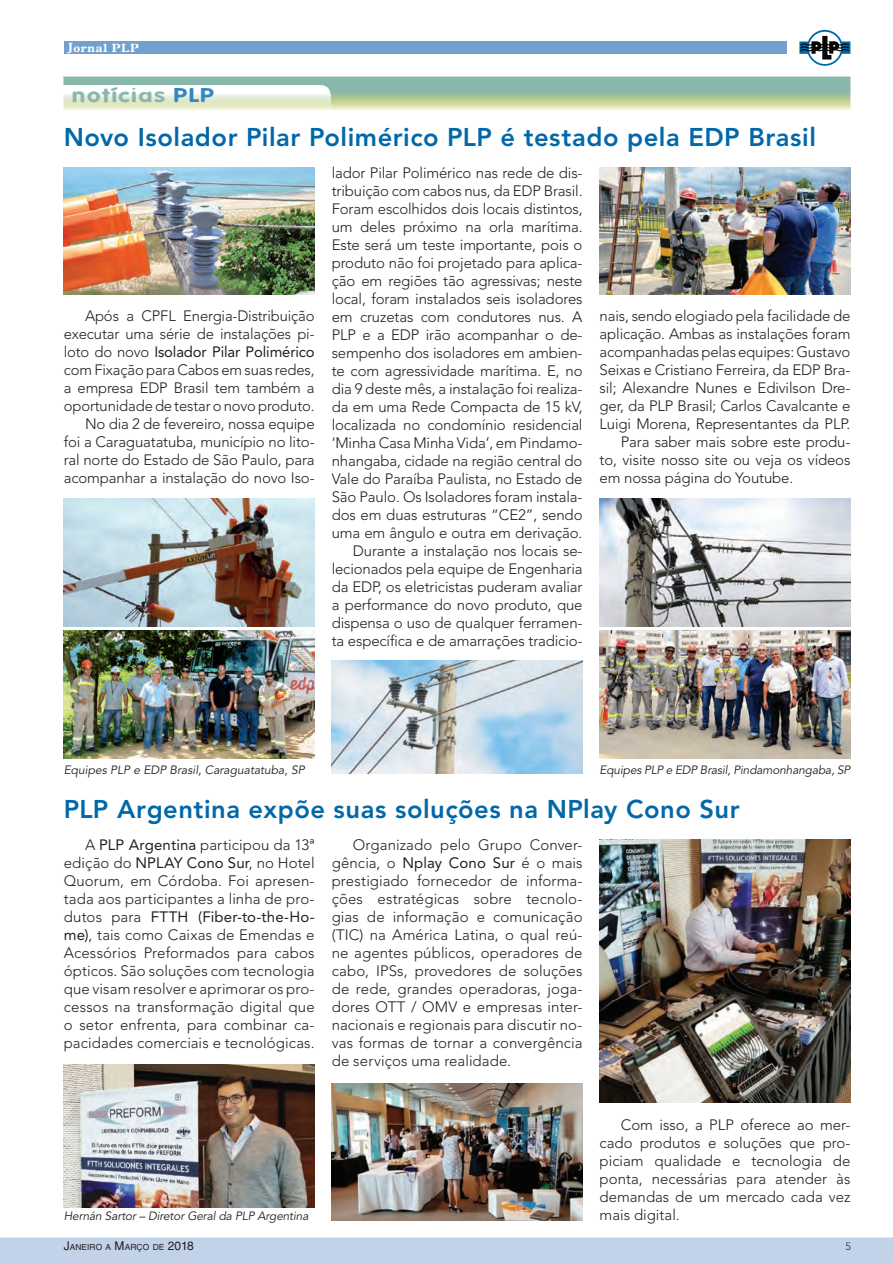
<style>
.page{position:relative;width:893px;height:1263px;background:#fff}
.page>*{position:absolute;margin:0;border:0;box-sizing:border-box;transform-origin:0 0}
.t1{font:800 25.5px "Avenir";letter-spacing:.02em;color:#0068a9}
.t2{font:700 19.5px "Folks";letter-spacing:.06em;color:#88b7ac;scale:1.2 1}
.t3{font:300 15px/18px "Avenir";letter-spacing:-.01em;color:#231f20;text-align:justify}
.t4{font:italic 12px "Avenir";letter-spacing:-.01em;color:#231f20}
.t5{font:700 12px "Plantin";letter-spacing:.065em;color:#fff}
.t6{font:300 10.5px "Avenir";color:#231f20}
.t7{font:8.4px "Helvetica LT Std";letter-spacing:.015em;color:#231f20}
.s1{color:#3687bf}
.s2{font-weight:400}
.s3{font-size:12px}
</style>
<div class="page">
<div style="left:0;top:1237px;width:893px;height:26px;background:#c2d3e9"></div>
<svg style="left:799px;top:30px;width:51px;height:36px"></svg>
<div style="left:64px;top:42px;width:723px;height:12px;background:#73a1ce"></div>
<svg style="left:63px;top:77px;width:787px;height:34px"></svg>
<img style="left:64px;top:85px;width:267px;height:26px">
<img style="left:600px;top:499px;width:250px;height:127px">
<img style="left:600px;top:167px;width:250px;height:128px">
<img style="left:332px;top:660px;width:251px;height:114px">
<img style="left:600px;top:631px;width:250px;height:127px">
<img style="left:64px;top:167px;width:251px;height:128px">
<img style="left:64px;top:631px;width:251px;height:127px">
<img style="left:64px;top:499px;width:251px;height:127px">
<img style="left:64px;top:1065px;width:251px;height:143px">
<img style="left:332px;top:1083px;width:251px;height:137px">
<img style="left:600px;top:839px;width:250px;height:264px">
<p class="t5" style="left:68px;top:40px;width:72px">Jornal PLP</p>
<h2 class="t2" style="left:72px;top:84px;width:120px">notícias <span class="s1">PLP</span></h2>
<h1 class="t1" style="left:64px;top:122px;width:754px">Novo Isolador Pilar Polimérico PLP é testado pela EDP Brasil</h1>
<p class="t3" style="left:64px;top:307px;width:252px;text-align:right">Após a CPFL Energia-Distribuição executar uma série de instalações pi&shy;loto do novo <span class="s2">Isolador Pilar Polimérico </span>com Fixação para Cabos em suas redes, a empresa EDP Brasil tem também a oportunidade de testar o novo produto.<br>No dia 2 de fevereiro, nossa equipe<br>foi a Caraguatatuba, município no lito&shy;ral norte do Estado de São Paulo, para acompanhar a instalação do novo Iso-</p>
<p class="t3" style="left:332px;top:164px;width:252px;text-align:right">lador Pilar Polimérico nas rede de dis&shy;tribuição com cabos nus, da EDP Brasil.<br>Foram escolhidos dois locais distintos, um deles próximo na orla marítima.<br>Este será um teste importante, pois o produto não foi projetado para aplica&shy;ção em regiões tão agressivas; neste local, foram instalados seis isoladores em cruzetas com condutores nus. A PLP e a EDP irão acompanhar o de&shy;sempenho dos isoladores em ambien&shy;te com agressividade marítima. E, no dia 9 deste mês, a instalação foi realiza&shy;da em uma Rede Compacta de 15 kV, localizada no condomínio residencial ‘Minha Casa Minha Vida’, em Pindamo&shy;nhangaba, cidade na região central do Vale do Paraíba Paulista, no Estado de São Paulo. Os Isoladores foram instala&shy;dos em duas estruturas “CE2”, sendo uma em ângulo e outra em derivação.<br>Durante a instalação nos locais se&shy;lecionados pela equipe de Engenharia da EDP, os eletricistas puderam avaliar a performance do novo produto, que dispensa o uso de qualquer ferramen&shy;ta específica e de amarrações tradicio-</p>
<p class="t3" style="left:600px;top:307px;width:252px">nais, sendo elogiado pela facilidade de</p>
<p class="t3" style="left:600px;top:325px;width:252px">aplicação. Ambas as instalações foram</p>
<p class="t3" style="left:600px;top:343px;width:252px">acompanhadas pelas equipes: Gustavo</p>
<p class="t3" style="left:600px;top:361px;width:252px">Seixas e Cristiano Ferreira, da EDP Bra-</p>
<p class="t3" style="left:600px;top:379px;width:252px">sil; Alexandre Nunes e Edivilson Dre-</p>
<p class="t3" style="left:600px;top:397px;width:252px">ger, da PLP Brasil; Carlos Cavalcante e</p>
<p class="t3" style="left:600px;top:415px;width:252px">Luigi Morena, Representantes da PLP.</p>
<p class="t3" style="left:621px;top:433px;width:231px">Para saber mais sobre este produ-</p>
<p class="t3" style="left:600px;top:451px;width:252px">to, visite nosso site ou veja os vídeos</p>
<p class="t3" style="left:600px;top:469px;width:195px">em nossa página do Youtube.</p>
<p class="t4" style="left:64px;top:763px;width:242px">Equipes PLP e EDP Brasil, Caraguatatuba, SP</p>
<p class="t4" style="left:600px;top:763px;width:252px">Equipes PLP e EDP Brasil, Pindamonhangaba, SP</p>
<h1 class="t1" style="left:64px;top:793px;width:677px">PLP Argentina expõe suas soluções na NPlay Cono Sur</h1>
<p class="t3" style="left:64px;top:835px;width:252px;text-indent:21px">A <span class="s2">PLP Argentina</span> participou da 13ª edição do <span class="s2">NPLAY Cono Sur</span>, no Hotel Quo rum, em Córdoba. Foi apresen&shy;tada aos participantes a linha de pro&shy;dutos para <span class="s2">FTTH (Fiber-to-the-Ho&shy;me)</span>, tais como Caixas de Emendas e Acessórios Preformados para cabos ópticos. São soluções com tecnologia que visam resolver e aprimorar os pro&shy;cessos na transformação digital que o setor enfrenta, para combinar ca&shy;pacidades comerciais e tecnológicas.</p>
<p class="t3" style="left:332px;top:835px;width:252px;text-indent:21px">Organizado pelo Grupo Conver&shy;gência, o <span class="s2">Nplay Cono Sur</span> é o mais prestigiado fornecedor de informa&shy;ções estratégicas sobre tecnolo&shy;gias de informação e comunicação (TIC) na América Latina, o qual reú&shy;ne agentes públicos, operadores de cabo, IPSs, provedores de soluções de rede, grandes operadoras, joga&shy;dores OTT / OMV e empresas inter&shy;nacionais e regionais para discutir no&shy;vas formas de tornar a convergência de serviços uma realidade.</p>
<p class="t3" style="left:600px;top:1116px;width:252px;text-indent:21px">Com isso, a PLP oferece ao mer&shy;cado produtos e soluções que pro&shy;piciam qualidade e tecnologia de ponta, necessárias para atender às demandas de um mercado cada vez</p>
<p class="t4" style="left:64px;top:1209px;width:246px">Hernán Sartor – Diretor Geral da PLP Argentina</p>
<p class="t3" style="left:600px;top:1206px;width:82px">mais digital.</p>
<p class="t7" style="left:64px;top:1242px;width:132px"><span class="s3">J</span>ANEIRO A <span class="s3">M</span>ARÇO DE <span class="s3">2018</span></p>
<p class="t6" style="left:846px;top:1240px;width:7px">5</p>
</div>
